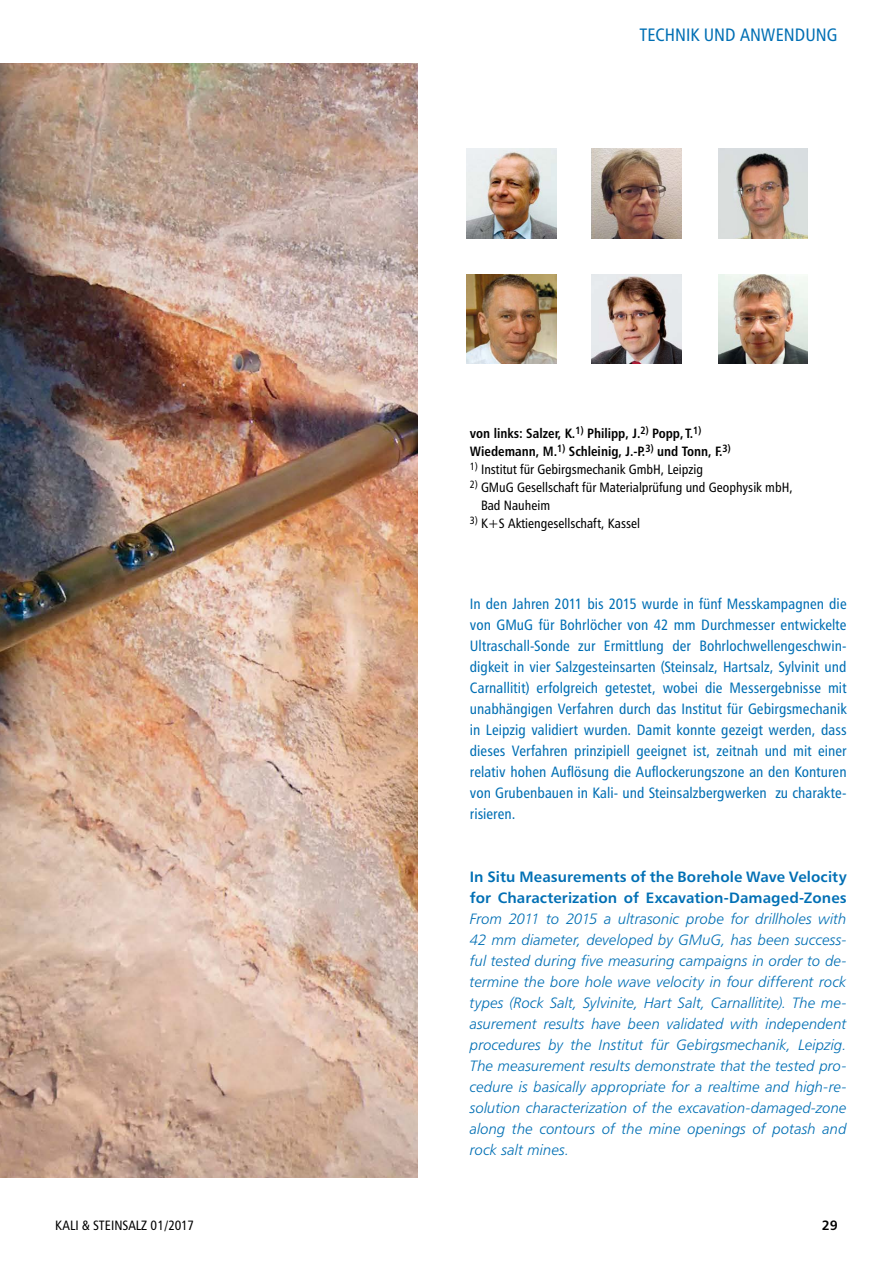
<style>
.page{position:relative;width:893px;height:1263px;background:#fff}
.page>*{position:absolute;margin:0;border:0;box-sizing:border-box;transform-origin:0 0}
.t1{font:18px "Humanist 777 BT Roman Condensed B";color:#006fb4}
.t2{font:15px/21px "Humanist 777 BT Roman Condensed B";letter-spacing:.005em;color:#006fb4;text-align:justify}
.t3{font:15px/21px "Humanist 777 BT Light Italic B";color:#006fb4;text-align:justify}
.t4{font:15px/21px "Humanist 777 BT Bold B";letter-spacing:.005em;color:#006fb4}
.t5{font:13.5px/18px "Humanist 777 BT Roman Condensed B";color:#000}
.t6{font:13.5px/18px "Humanist 777 BT Bold Condensed B";color:#000}
.t7{font:13.5px "Humanist 777 BT Bold B";color:#000}
</style>
<div class="page">
<img style="left:0;top:63px;width:417px;height:1115px">
<img style="left:592px;top:148px;width:90px;height:90px">
<img style="left:592px;top:274px;width:90px;height:90px">
<img style="left:718px;top:148px;width:90px;height:90px">
<img style="left:718px;top:274px;width:90px;height:90px">
<img style="left:466px;top:148px;width:90px;height:90px">
<img style="left:466px;top:274px;width:90px;height:90px">
<p class="t1" style="left:639px;top:24px;width:199px">Technik und Anwendung</p>
<p class="t6" style="left:470px;top:424px;width:262px">von links: Salzer, K.<sup>1)</sup> Philipp, J.<sup>2)</sup> Popp, T.<sup>1)<br></sup>Wiedemann, M.<sup>1)</sup> Schleinig, J.-P.<sup>3)</sup> und Tonn, F.<sup>3)</sup></p>
<p class="t5" style="left:470px;top:460px;width:235px"><sup>1)</sup> I nstitut für Gebirgsmechanik GmbH, Leipzig</p>
<p class="t5" style="left:481px;top:478px;width:313px;text-indent:-11px"><sup>2)</sup> GMuG Gesellschaft für Materialprüfung und Geophysik mbH,<br>Bad Nauheim</p>
<p class="t5" style="left:470px;top:514px;width:172px"><sup>3)</sup> K+S Aktiengesellschaft, Kassel</p>
<p class="t2" style="left:470px;top:593px;width:378px">I n den Jahren 2011 bis 2015 wurde in fünf Messkampagnen die von GMuG für Bohrlöcher von 42 mm Durchmesser entwickelte -U ltraschall-Sonde zur Ermittlung der Bohrlochwellengeschwin&shy;digkeit in vier Salzgesteinsarten (Steinsalz, Hartsalz, Sylvinit und Carnallitit) erfolgreich getestet, wobei die Messergebnisse mit unabhängigen Verfahren durch das Institut für Gebirgsmechanik in Leipzig validiert wurden. Damit konnte gezeigt werden, dass dieses Verfahren prinzipiell geeignet ist, zeitnah und mit einer relativ hohen Auflösung die Auflockerungszone an den Konturen von Grubenbauen in Kali- und Steinsalzbergwerken zu charakte&shy;risieren.</p>
<p class="t4" style="left:470px;top:866px;width:378px">In Situ Measurements of the Borehole Wave Velocity for Characterization of Excavation-Damaged-Zones</p>
<p class="t3" style="left:470px;top:908px;width:378px">From 2011 to 2015 a ultrasonic probe for drillholes with 42 mm diameter, developed by GMuG, has been success&shy;ful tested during five measuring campaigns in order to de&shy;termine the bore hole wave velocity in four different rock types (Rock Salt, Sylvinite, Hart Salt, Carnallitite). The me&shy;asurement results have been validated with independent procedures by the Institut für Gebirgsmechanik, Leipzig.<br>The measurement results demonstrate that the tested pro&shy;cedure is basically appropriate for a realtime and high-re&shy;solution characterization of the excavation-damaged-zone along the contours of the mine openings of potash and rock salt mines.</p>
<p class="t5" style="left:55px;top:1215px;width:67px">Kali &amp; Steinsal</p>
<p class="t5" style="left:141px;top:1215px;width:54px">z 01/2017</p>
<p class="t7" style="left:822px;top:1216px;width:18px">29</p>
</div>
